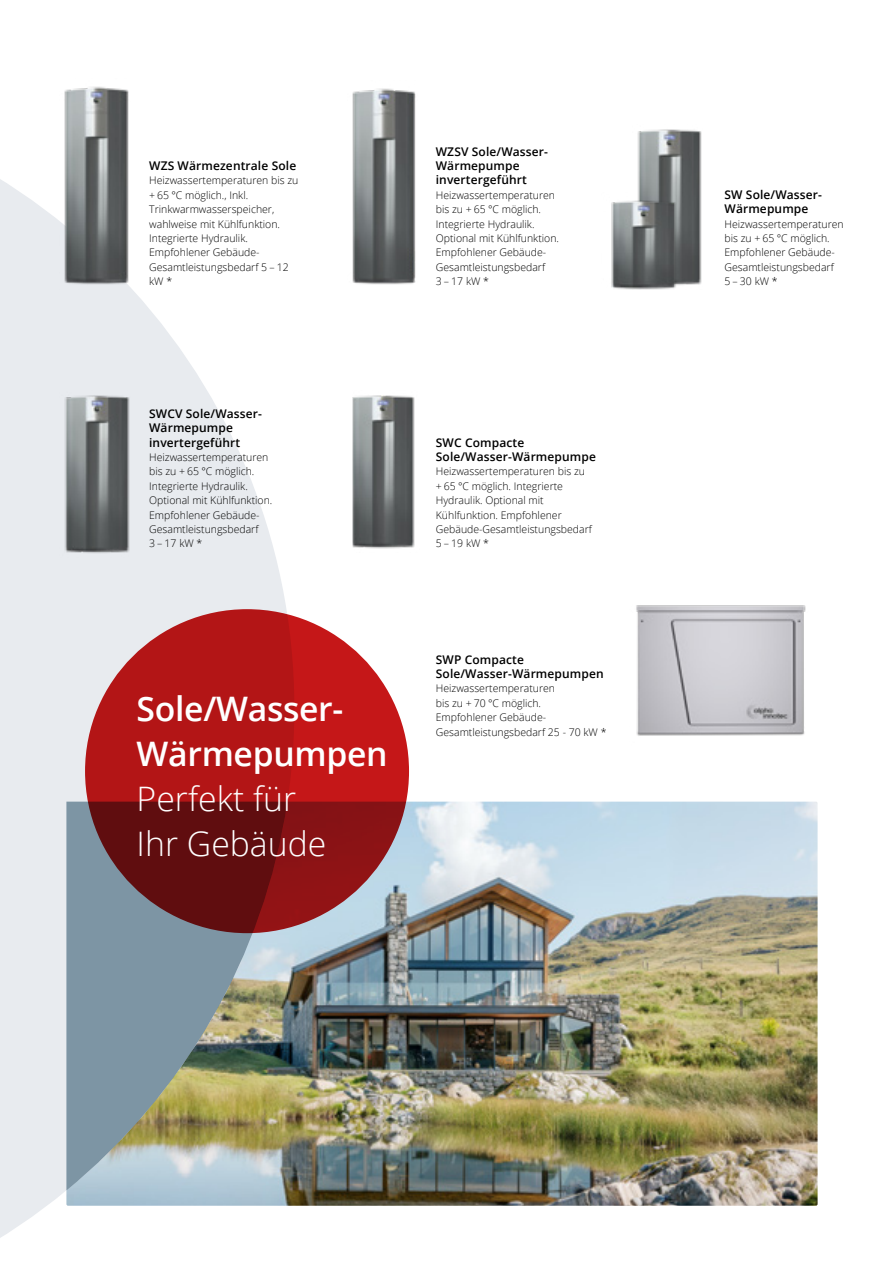
<style>
.page{position:relative;width:893px;height:1263px;background:#fff}
.page>*{position:absolute;margin:0;border:0;box-sizing:border-box;transform-origin:0 0}
.t1{font:600 33.75px/45px "Open Sans";letter-spacing:-.01em;color:#fff}
.t2{font:300 33.75px/45px "Open Sans";color:#fff}
.t3{font:600 12px/14.4px "Open Sans";letter-spacing:.01em;color:#000}
.t4{font:300 10.5px/14.4px "Open Sans";color:#000}
</style>
<div class="page">
<img style="left:294px;top:802px;width:524px;height:404px">
<svg style="left:0;top:179px;width:294px;height:1059px;fill:#e8ebef"></svg>
<img style="left:637px;top:129px;width:65px;height:156px">
<img style="left:59px;top:86px;width:74px;height:203px">
<img style="left:59px;top:390px;width:76px;height:167px">
<img style="left:352px;top:88px;width:64px;height:197px">
<img style="left:352px;top:395px;width:63px;height:154px">
<img style="left:611px;top:193px;width:73px;height:97px">
<img style="left:636px;top:605px;width:170px;height:131px">
<img style="left:66px;top:802px;width:221px;height:388px">
<svg style="left:85px;top:609px;width:324px;height:324px;background:#9d1314"></svg>
<p class="t3" style="left:149px;top:158px;width:149px">WZS Wärmezentrale Sole</p>
<p class="t4" style="left:149px;top:173px;width:151px">Heizwassertemperaturen bis zu + 65 °C möglich., Inkl.<br>Trinkwarmwasserspeicher, wahlweise mit Kühlfunktion.<br>Integrierte Hydraulik.<br>Empfohlener Gebäude-<br>Gesamtleistungsbedarf 5 – 12 kW *</p>
<p class="t3" style="left:149px;top:406px;width:114px">SWCV Sole/Wasser-<br>Wärmepumpe invertergeführt</p>
<p class="t4" style="left:149px;top:450px;width:125px">Heizwassertemperaturen bis zu + 65 °C möglich.<br>Integrierte Hydraulik.<br>Optional mit Kühlfunktion.<br>Empfohlener Gebäude-<br>Gesamtleistungsbedarf<br>3 – 17 kW *</p>
<h1 class="t1" style="left:137px;top:686px;width:252px">Sole/Wasser-<br>Wärmepumpen</h1>
<h1 class="t2" style="left:137px;top:775px;width:191px">Perfekt für<br>Ihr Gebäude</h1>
<p class="t3" style="left:436px;top:144px;width:114px">WZSV Sole/Wasser-<br>Wärmepumpe invertergeführt</p>
<p class="t4" style="left:436px;top:187px;width:125px">Heizwassertemperaturen bis zu + 65 °C möglich.<br>Integrierte Hydraulik.<br>Optional mit Kühlfunktion.<br>Empfohlener Gebäude-<br>Gesamtleistungsbedarf<br>3 – 17 kW *</p>
<p class="t3" style="left:436px;top:435px;width:162px">SWC Compacte<br>Sole/Wasser-Wärmepumpe</p>
<p class="t4" style="left:436px;top:464px;width:158px">Heizwassertemperaturen bis zu + 65 °C möglich. Integrierte<br>Hydraulik. Optional mit<br>Kühlfunktion. Empfohlener<br>Gebäude-Gesamtleistungsbedarf<br>5 – 19 kW *</p>
<p class="t3" style="left:436px;top:652px;width:169px">SWP Compacte<br>Sole/Wasser-Wärmepumpen</p>
<p class="t4" style="left:436px;top:681px;width:172px">Heizwassertemperaturen<br>bis zu + 70 °C möglich.<br>Empfohlener Gebäude-<br>Gesamtleistungsbedarf 25 - 70 kW *</p>
<p class="t3" style="left:724px;top:187px;width:99px">SW Sole/Wasser-<br>Wärmepumpe</p>
<p class="t4" style="left:724px;top:216px;width:121px">Heizwassertemperaturen bis zu + 65 °C möglich.<br>Empfohlener Gebäude-<br>Gesamtleistungsbedarf<br>5 – 30 kW *</p>
</div>
